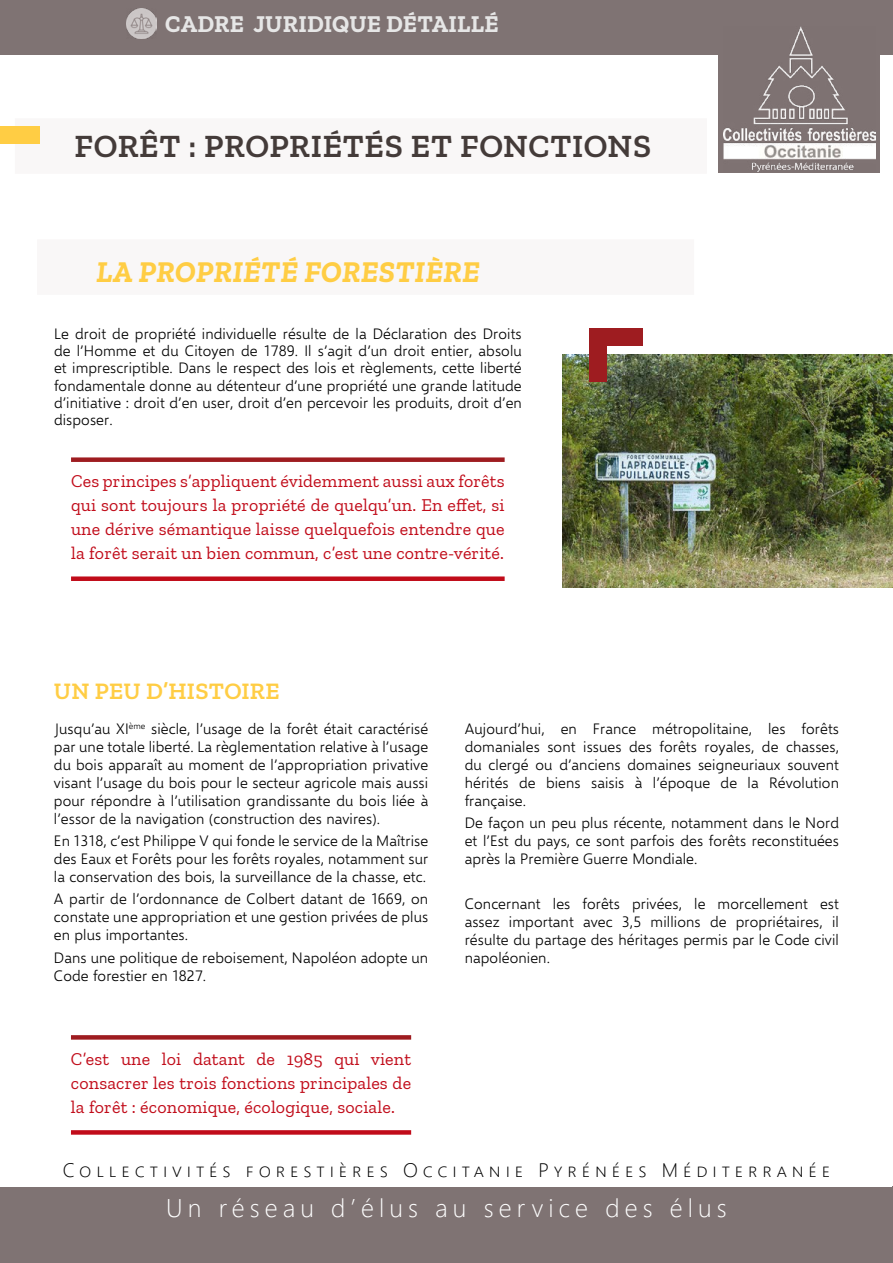
<style>
.page{position:relative;width:893px;height:1263px;background:#fff}
.page>*{position:absolute;margin:0;border:0;box-sizing:border-box;transform-origin:0 0}
.t1{font:600 33px "Zilla Slab";letter-spacing:.02em;color:#443b39}
.t2{font:italic 700 30px "Zilla Slab";letter-spacing:.02em;color:#ffcd44}
.t3{font:300 25.5px "Segoe UI";letter-spacing:.2em;color:#fff}
.t4{font:700 24px "Zilla Slab";letter-spacing:.01em;color:#e6e6e6}
.t5{font:600 24px "Zilla Slab";letter-spacing:.01em;color:#ffcd44}
.t6{font:300 19.5px "Segoe UI";letter-spacing:.25em;color:#000}
.t7{font:18px/24px "Zilla Slab";letter-spacing:.01em;color:#c10c1a;text-align:justify}
.t8{font:300 15px/18px "Selawik";letter-spacing:.01em;color:#000;text-align:justify}
</style>
<div class="page">
<div style="left:0;top:0;width:893px;height:54px;background:#7f7373"></div>
<div style="left:719px;top:0;width:161px;height:172px;background:#7f7373"></div>
<img style="left:723px;top:27px;width:153px;height:144px">
<div style="left:0;top:1186px;width:893px;height:43px;background:#7f7373"></div>
<div style="left:0;top:1222px;width:893px;height:41px;background:#7f7373"></div>
<img style="left:126px;top:9px;width:30px;height:29px">
<div style="left:15px;top:118px;width:692px;height:56px;background:#f9f7f7"></div>
<div style="left:0;top:126px;width:40px;height:18px;background:#ffcd44"></div>
<div style="left:71px;top:457px;width:434px;height:5px;background:#9e1c20"></div>
<div style="left:71px;top:576px;width:434px;height:5px;background:#c10c1a"></div>
<img style="left:562px;top:355px;width:331px;height:232px">
<div style="left:589px;top:328px;width:54px;height:18px;background:#9e1c20"></div>
<div style="left:589px;top:328px;width:18px;height:54px;background:#9e1c20"></div>
<div style="left:37px;top:239px;width:657px;height:56px;background:#f9f7f7"></div>
<div style="left:71px;top:1035px;width:340px;height:5px;background:#9e1c20"></div>
<div style="left:71px;top:1130px;width:340px;height:5px;background:#c10c1a"></div>
<h3 class="t4" style="left:165px;top:11px;width:335px">CADRE JURIDIQUE DÉTAILLÉ</h3>
<h1 class="t1" style="left:75px;top:127px;width:578px">FORÊT : PROPRIÉTÉS ET FONCTIONS</h1>
<h2 class="t2" style="left:97px;top:255px;width:384px">LA PROPRIÉTÉ FORESTIÈRE</h2>
<p class="t8" style="left:54px;top:325px;width:469px;line-height:17.2px">Le droit de propriété individuelle résulte de la Déclaration des Droits de l’Homme et du Citoyen de 1789. Il s’agit d’un droit entier, absolu et imprescriptible. Dans le respect des lois et règlements, cette liberté fondamentale donne au détenteur d’une propriété une grande latitude d’initiative : droit d’en user, droit d’en percevoir les produits, droit d’en disposer.</p>
<p class="t7" style="left:71px;top:470px;width:435px">Ces principes s’appliquent évidemment aussi aux forêts qui sont toujours la propriété de quelqu’un. En effet, si une dérive sémantique laisse quelquefois entendre que la forêt serait un bien commun, c’est une contre-vérité.</p>
<h3 class="t5" style="left:54px;top:677px;width:227px">UN PEU D’HISTOIRE</h3>
<p class="t8" style="left:54px;top:720px;width:376px">Jusqu’au XI<sup>ème</sup> siècle, l’usage de la forêt était caractérisé par une totale liberté. La règlementation relative à l’usage du bois apparaît au moment de l’appropriation privative visant l’usage du bois pour le secteur agricole mais aussi pour répondre à l’utilisation grandissante du bois liée à l’essor de la navigation (construction des navires).</p>
<p class="t8" style="left:54px;top:832px;width:376px">En 1318, c’est Philippe V qui fonde le service de la Maîtrise des Eaux et Forêts pour les forêts royales, notamment sur la conservation des bois, la surveillance de la chasse, etc.</p>
<p class="t8" style="left:54px;top:890px;width:376px">A partir de l’ordonnance de Colbert datant de 1669, on constate une appropriation et une gestion privées de plus en plus importantes.</p>
<p class="t8" style="left:54px;top:948px;width:376px">Dans une politique de reboisement, Napoléon adopte un<br>Code forestier en 1827.</p>
<p class="t7" style="left:71px;top:1047px;width:342px">C’est une loi datant de 1985 qui vient consacrer les trois fonctions principales de la forêt : économique, écologique, sociale.</p>
<p class="t8" style="left:465px;top:720px;width:376px">Aujourd’hui, en France métropolitaine, les forêts domaniales sont issues des forêts royales, de chasses, du clergé ou d’anciens domaines seigneuriaux souvent hérités de biens saisis à l’époque de la Révolution française.</p>
<p class="t8" style="left:465px;top:814px;width:376px">De façon un peu plus récente, notamment dans le Nord et l’Est du pays, ce sont parfois des forêts reconstituées après la Première Guerre Mondiale.</p>
<p class="t8" style="left:465px;top:894px;width:376px">Concernant les forêts privées, le morcellement est assez important avec 3,5 millions de propriétaires, il résulte du partage des héritages permis par le Code civil napoléonien.</p>
<h3 class="t6" style="left:63px;top:1151px;width:769px">Collectivités forestières Occitanie Pyrénées Méditerranée</h3>
<h3 class="t3" style="left:166px;top:1184px;width:562px">Un réseau d’élus au service des élus</h3>
</div>
